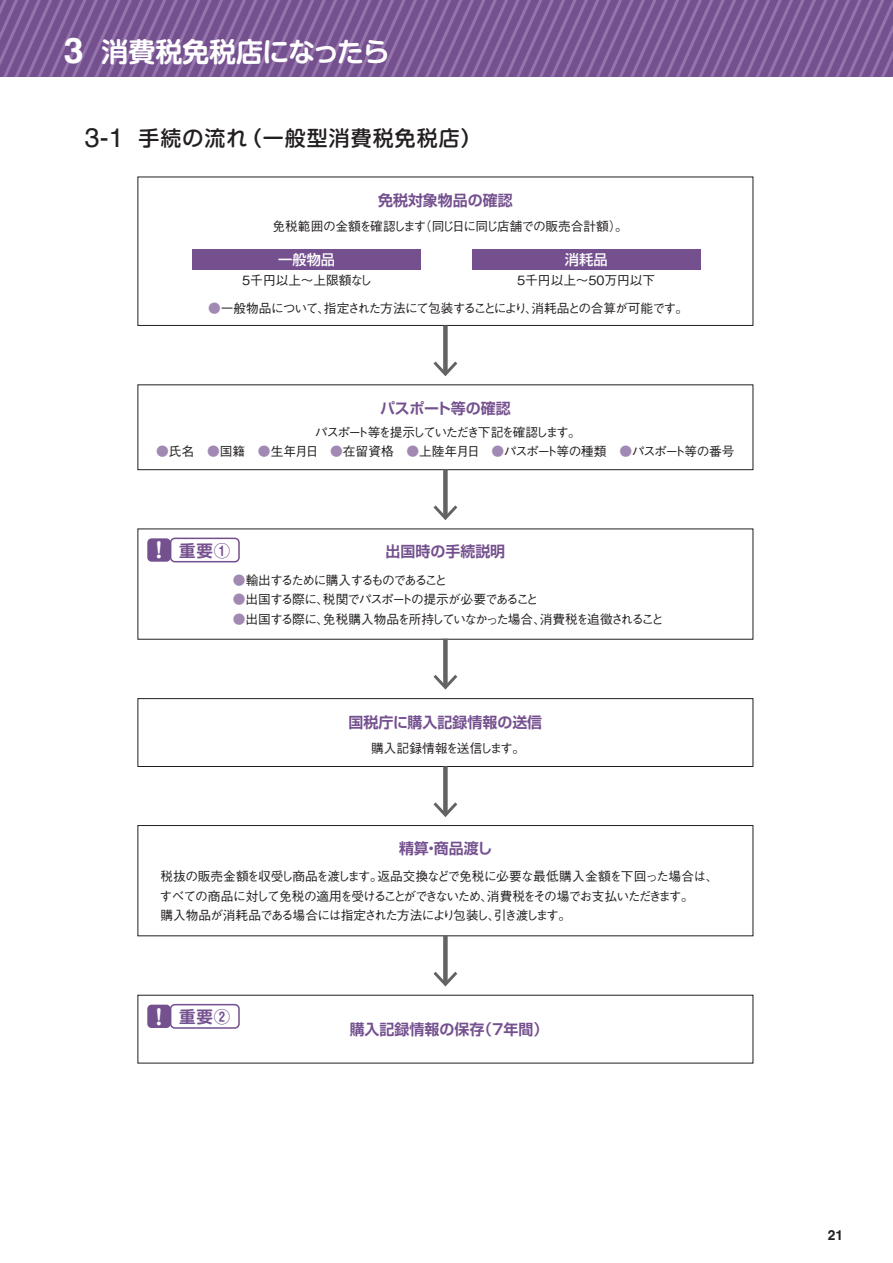
<style>
.page{position:relative;width:893px;height:1263px;background:#fff}
.page>*{position:absolute;margin:0;border:0;box-sizing:border-box;transform-origin:0 0}
.t1{font:700 35.85px "Helvetica";color:#fff}
.t2{font:700 27px "Shin M Go Pro De";letter-spacing:-.01em;color:#fff}
.t3{font:27px "Helvetica";color:#231f20}
.t4{font:500 21px "Shin M Go Pro";letter-spacing:.05em;color:#231f20}
.t5{font:700 21px "Jun 501 Pro";color:#fff}
.t6{font:700 16.5px "Shin M Go Pro De";letter-spacing:.05em;color:#74508f}
.t7{font:700 15px "Shin Go Pro De";color:#74508f}
.t8{font:700 15px "Shin Go Pro De";letter-spacing:-.02em;color:#74508f}
.t9{font:500 14.25px "Shin Go Pro";color:#fff}
.t10{font:700 13.8px "Helvetica";color:#231f20}
.t11{font:500 12.75px/19.5px "Gothic BBB Pro";letter-spacing:-.075em;color:#231f20}
.t12{font:500 12.75px/19.5px "Gothic BBB Pro";letter-spacing:-.095em;color:#231f20}
.t13{font:500 12.75px "Gothic BBB Pro";letter-spacing:-.05em;color:#231f20}
.t14{font:500 12.75px "Gothic BBB Pro";letter-spacing:-.13em;color:#231f20}
.t15{font:500 12.75px "Gothic BBB Pro";color:#231f20}
.t16{font:500 12.75px "Gothic BBB Pro";letter-spacing:-.04em;color:#231f20}
.t17{font:500 12.75px "Gothic BBB Pro";letter-spacing:-.03em;color:#231f20}
.t18{font:500 12.75px "Gothic BBB Pro";letter-spacing:-.145em;color:#231f20}
.s1{color:#a189b3}
</style>
<div class="page">
<div style="left:137px;top:384px;width:616px;height:86px;border:1px solid #231f20"></div>
<div style="left:137px;top:177px;width:616px;height:149px;border:1px solid #231f20"></div>
<div style="left:192px;top:249px;width:229px;height:21px;background:#74508f"></div>
<div style="left:472px;top:249px;width:229px;height:21px;background:#74508f"></div>
<div style="left:137px;top:825px;width:616px;height:111px;border:1px solid #231f20"></div>
<div style="left:137px;top:698px;width:616px;height:69px;border:1px solid #231f20"></div>
<div style="left:170px;top:538px;width:70px;height:24px;border:2px solid #74508f;border-radius:4px"></div>
<div style="left:147px;top:538px;width:24px;height:24px;background:#74508f;border-radius:4px"></div>
<div style="left:170px;top:1004px;width:70px;height:25px;border:2px solid #74508f;border-radius:4px"></div>
<div style="left:147px;top:1005px;width:24px;height:23px;background:#74508f;border-radius:4px"></div>
<div style="left:443px;top:325px;width:5px;height:48px;background:#636366"></div>
<svg style="left:433px;top:361px;width:24px;height:15px"></svg>
<div style="left:443px;top:469px;width:5px;height:48px;background:#636366"></div>
<svg style="left:433px;top:505px;width:24px;height:15px"></svg>
<div style="left:443px;top:766px;width:5px;height:48px;background:#636366"></div>
<svg style="left:433px;top:802px;width:24px;height:15px"></svg>
<div style="left:443px;top:639px;width:5px;height:47px;background:#636366"></div>
<svg style="left:433px;top:675px;width:24px;height:15px"></svg>
<div style="left:443px;top:936px;width:5px;height:47px;background:#636366"></div>
<svg style="left:433px;top:972px;width:24px;height:14px"></svg>
<svg style="left:0;top:0;width:893px;height:76px;background:#7d5a97"></svg>
<h1 class="t1" style="left:64px;top:29px;width:21px">3</h1>
<h2 class="t2" style="left:102px;top:29px;width:290px">消費税免税店になったら</h2>
<h2 class="t3" style="left:85px;top:117px;width:40px">3-1</h2>
<h3 class="t4" style="left:139px;top:121px;width:110px">手続の流れ</h3>
<h3 class="t4" style="left:241px;top:121px;width:242px">（一般型消費税免税店(</h3>
<p class="t7" style="left:378px;top:188px;width:136px">免税対象物品の確認</p>
<p class="t11" style="left:419px;top:215px;width:210px">（同じ日に同じ店舗での販売合計額。(</p>
<p class="t17" style="left:273px;top:216px;width:155px">免税範囲の金額を確認します</p>
<p class="t9" style="left:278px;top:248px;width:59px">一般物品</p>
<p class="t15" style="left:242px;top:270px;width:131px">5千円以上～上限額なし</p>
<p class="t9" style="left:565px;top:248px;width:44px">消耗品</p>
<p class="t15" style="left:517px;top:270px;width:140px">5千円以上～50万円以下</p>
<p class="t11" style="left:208px;top:297px;width:482px"><span class="s1">●</span>一般物品について指定された方法にて包装することにより消耗品との合算が可能です。</p>
<p class="t11" style="left:525px;top:297px;width:14px">、</p>
<p class="t11" style="left:318px;top:297px;width:14px">、</p>
<p class="t8" style="left:380px;top:396px;width:132px">パスポート等の確認</p>
<p class="t14" style="left:315px;top:422px;width:267px">パスポート等を提示していただき下記を確認します。</p>
<p class="t13" style="left:156px;top:441px;width:580px"><span class="s1">●</span>氏名　<span class="s1">●</span>国籍　<span class="s1">●</span>生年月日　<span class="s1">●</span>在留資格　<span class="s1">●</span>上陸年月日　<span class="s1">●</span>パスポート等の種類　<span class="s1">●</span>パスポート等の番号</p>
<h3 class="t5" style="left:148px;top:534px;width:22px">！</h3>
<p class="t6" style="left:179px;top:537px;width:53px">重要1</p>
<p class="t7" style="left:386px;top:539px;width:121px">出国時の手続説明</p>
<p class="t14" style="left:233px;top:570px;width:216px"><span class="s1">●</span>輸出するために購入するものであること</p>
<p class="t11" style="left:233px;top:588px;width:307px"><span class="s1">●</span>出国する際に税関でパスポートの提示が必要であること</p>
<p class="t11" style="left:317px;top:588px;width:14px">、</p>
<p class="t18" style="left:540px;top:608px;width:126px">消費税を追徴されること</p>
<p class="t11" style="left:233px;top:607px;width:315px"><span class="s1">●</span>出国する際に免税購入物品を所持していなかった場合、</p>
<p class="t11" style="left:317px;top:607px;width:14px">、</p>
<p class="t7" style="left:349px;top:710px;width:195px">国税庁に購入記録情報の送信</p>
<p class="t15" style="left:371px;top:738px;width:155px">購入記録情報を送信します。</p>
<p class="t7" style="left:399px;top:836px;width:95px">精算商品渡し</p>
<p class="t7" style="left:424px;top:836px;width:16px">・</p>
<p class="t16" style="left:377px;top:866px;width:343px">返品交換などで免税に必要な最低購入金額を下回った場合は、</p>
<p class="t12" style="left:160px;top:865px;width:536px">税抜の販売金額を収受し商品を渡します。<br>すべての商品に対して免税の適用を受けることができないため消費税をその場でお支払いただきます。</p>
<p class="t11" style="left:160px;top:885px;width:412px;text-indent:320px">、<br>購入物品が消耗品である場合には指定された方法により包装し引き渡します。</p>
<p class="t11" style="left:488px;top:904px;width:14px">、</p>
<h3 class="t5" style="left:148px;top:1000px;width:22px">！</h3>
<p class="t6" style="left:179px;top:1003px;width:53px">重要2</p>
<p class="t7" style="left:477px;top:1017px;width:73px">（7年間(</p>
<p class="t7" style="left:350px;top:1017px;width:136px">購入記録情報の保存</p>
<p class="t10" style="left:828px;top:1226px;width:17px">21</p>
</div>
